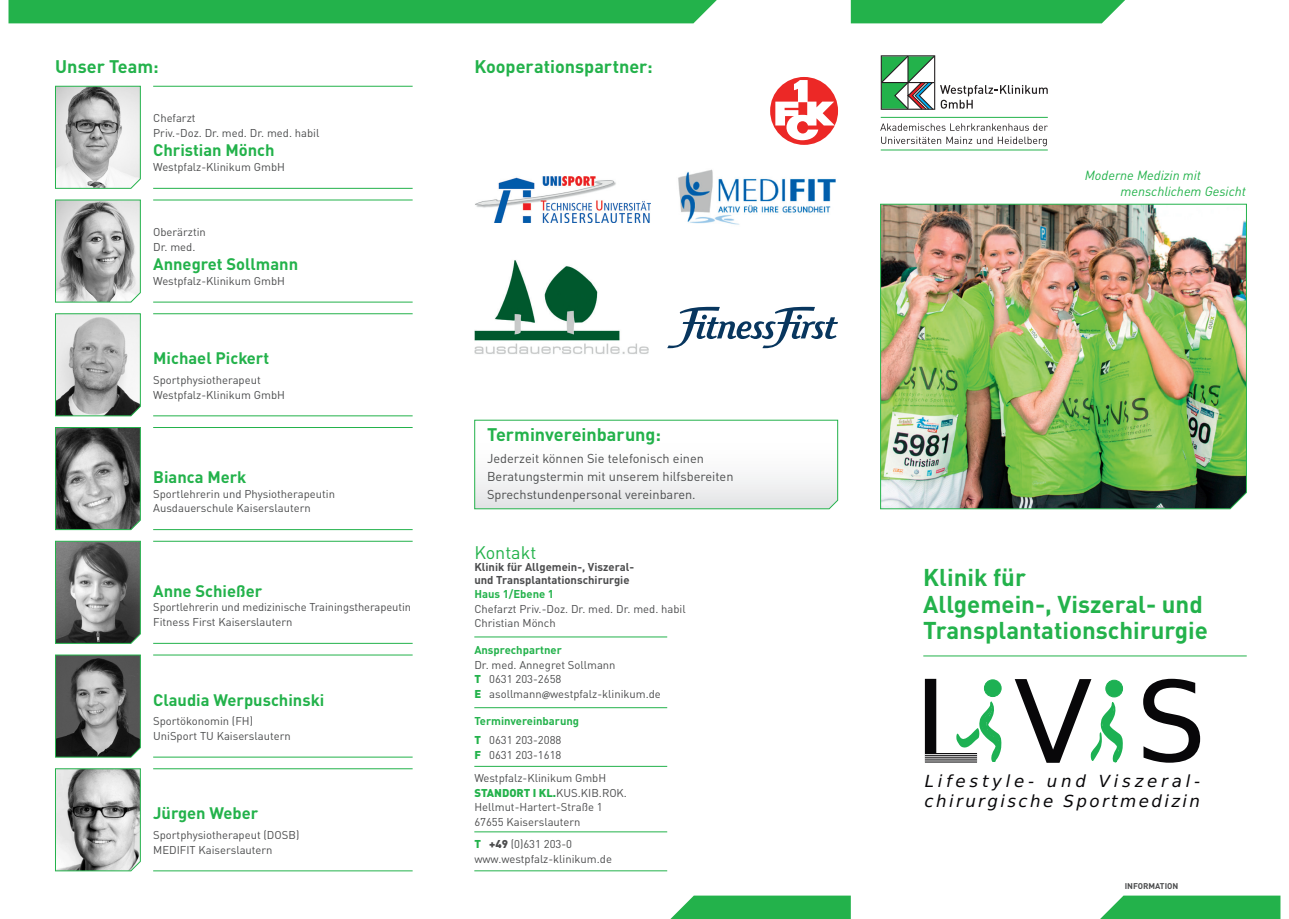
<style>
.page{position:relative;width:1289px;height:919px;background:#fff}
.page>*{position:absolute;margin:0;border:0;box-sizing:border-box;transform-origin:0 0}
.t1{font:114.75px "Bitstream Vera Sans";color:#080709}
.t2{font:700 24px/26.2px "DINOT";color:#23b24b}
.t3{font:700 18px "DINOT";color:#23b24b}
.t4{font:18px "DINOT";color:#23b24b}
.t5{font:italic 16.65px/20px "Bitstream Vera Sans";letter-spacing:.145em;color:#080709}
.t6{font:700 16.5px "DINOT";color:#23b24b}
.t7{font:italic 13.2px/15.8px "DINOT";color:#23b24b}
.t8{font:12.75px/18px "DINOT";color:#4b4c4d}
.t9{font:11.25px/14.7px "DINOT";color:#4b4c4d}
.t10{font:700 11.25px/19.2px "DINOT";color:#23b24b}
.t11{font:700 11.25px/13.5px "DINOT";color:#4b4c4d}
.t12{font:700 8.25px "DINOT";color:#4b4c4d}
.s1{font-weight:900;color:#23b24b}
.s2{font-family:"Myriad Pro";font-weight:600}
.s3{font-weight:900}
.s4{font-weight:400;color:#4b4c4d}
.s5{font-size:111px}
</style>
<div class="page">
<svg style="left:474px;top:419px;width:364px;height:90px"></svg>
<hr style="left:923px;top:655px;width:323px;height:1px;background:#23b24b">
<div style="left:984px;top:679px;width:17px;height:17px;background:#1db153;border-radius:50%"></div>
<div style="left:984px;top:679px;width:17px;height:17px;border:1px solid #1db153;border-radius:50%"></div>
<div style="left:1105px;top:680px;width:17px;height:17px;background:#1db153;border-radius:50%"></div>
<div style="left:1105px;top:679px;width:17px;height:18px;border:1px solid #1db153;border-radius:50%"></div>
<svg style="left:1090px;top:702px;width:32px;height:60px"></svg>
<svg style="left:956px;top:701px;width:45px;height:61px"></svg>
<hr style="left:924px;top:754px;width:53px;height:1px;background:#fff">
<hr style="left:924px;top:756px;width:53px;height:1px;background:#fff">
<hr style="left:924px;top:758px;width:53px;height:1px;background:#fff">
<hr style="left:924px;top:760px;width:53px;height:1px;background:#fff">
<svg style="left:55px;top:86px;width:86px;height:103px"></svg>
<hr style="left:153px;top:86px;width:259px;height:1px;background:#23b24b">
<hr style="left:153px;top:188px;width:259px;height:1px;background:#23b24b">
<svg style="left:55px;top:200px;width:86px;height:102px;background:#a4a9a5"></svg>
<hr style="left:153px;top:200px;width:259px;height:1px;background:#23b24b">
<hr style="left:153px;top:302px;width:259px;height:1px;background:#23b24b">
<svg style="left:55px;top:313px;width:86px;height:103px;background:#afb5b1"></svg>
<hr style="left:153px;top:313px;width:259px;height:1px;background:#23b24b">
<hr style="left:153px;top:415px;width:259px;height:1px;background:#23b24b">
<svg style="left:55px;top:427px;width:86px;height:103px;background:#6f7571"></svg>
<hr style="left:153px;top:427px;width:259px;height:1px;background:#23b24b">
<hr style="left:153px;top:529px;width:259px;height:1px;background:#23b24b">
<svg style="left:55px;top:541px;width:86px;height:102px;background:#6d726e"></svg>
<hr style="left:153px;top:541px;width:259px;height:1px;background:#23b24b">
<hr style="left:153px;top:643px;width:259px;height:1px;background:#23b24b">
<svg style="left:55px;top:654px;width:86px;height:103px;background:#606662"></svg>
<hr style="left:153px;top:654px;width:259px;height:1px;background:#23b24b">
<hr style="left:153px;top:756px;width:259px;height:1px;background:#23b24b">
<svg style="left:55px;top:768px;width:86px;height:103px;background:#acb2ae"></svg>
<hr style="left:153px;top:768px;width:259px;height:1px;background:#23b24b">
<hr style="left:153px;top:870px;width:259px;height:1px;background:#23b24b">
<svg style="left:667px;top:307px;width:171px;height:41px"></svg>
<img style="left:474px;top:260px;width:175px;height:94px">
<img style="left:475px;top:177px;width:175px;height:45px">
<div style="left:770px;top:77px;width:68px;height:68px;background:#ec2826;border-radius:50%"></div>
<svg style="left:775px;top:80px;width:59px;height:60px"></svg>
<img style="left:678px;top:169px;width:158px;height:56px">
<hr style="left:474px;top:870px;width:193px;height:1px;background:#23b24b">
<hr style="left:474px;top:831px;width:193px;height:1px;background:#23b24b">
<hr style="left:474px;top:766px;width:193px;height:1px;background:#23b24b">
<hr style="left:474px;top:707px;width:193px;height:1px;background:#23b24b">
<hr style="left:474px;top:636px;width:193px;height:1px;background:#23b24b">
<img style="left:880px;top:203px;width:367px;height:306px">
<div style="left:850px;top:0;width:275px;height:23px;background:#23b24b"></div>
<div style="left:9px;top:0;width:707px;height:23px;background:#23b24b"></div>
<svg style="left:1101px;top:895px;width:179px;height:23px;background:#36b85a"></svg>
<svg style="left:671px;top:895px;width:179px;height:23px;background:#36b85b"></svg>
<svg style="left:880px;top:55px;width:167px;height:55px"></svg>
<hr style="left:880px;top:117px;width:167px;height:1px;background:#23b24b">
<hr style="left:880px;top:150px;width:167px;height:1px;background:#23b24b">
<svg style="left:880px;top:123px;width:167px;height:8px"></svg>
<svg style="left:881px;top:137px;width:165px;height:9px"></svg>
<h3 class="t3" style="left:55px;top:54px;width:105px">Unser Team:</h3>
<h3 class="t3" style="left:474px;top:54px;width:180px">Kooperationspartner:</h3>
<p class="t9" style="left:153px;top:110px;width:168px">Chefarzt<br>Priv.-Doz. Dr. med. Dr. med. habil</p>
<h3 class="t6" style="left:153px;top:139px;width:123px">Christian Mönch</h3>
<p class="t9" style="left:153px;top:159px;width:133px">Westpfalz-Klinikum GmbH</p>
<p class="t9" style="left:153px;top:224px;width:54px">Oberärztin<br>Dr. med.</p>
<h3 class="t6" style="left:153px;top:253px;width:146px">Annegret Sollmann</h3>
<p class="t9" style="left:153px;top:273px;width:133px">Westpfalz-Klinikum GmbH</p>
<h3 class="t6" style="left:153px;top:347px;width:118px">Michael Pickert</h3>
<p class="t9" style="left:153px;top:372px;width:133px">Sportphysiotherapeut<br>Westpfalz-Klinikum GmbH</p>
<h3 class="t6" style="left:153px;top:466px;width:95px">Bianca Merk</h3>
<p class="t9" style="left:153px;top:486px;width:183px">Sportlehrerin und Physiotherapeutin<br>Ausdauerschule Kaiserslautern</p>
<h3 class="t6" style="left:153px;top:580px;width:111px">Anne Schießer</h3>
<p class="t9" style="left:153px;top:599px;width:259px">Sportlehrerin und medizinische Trainingstherapeutin<br>Fitness First Kaiserslautern</p>
<h3 class="t6" style="left:153px;top:689px;width:173px">Claudia Werpuschinski</h3>
<p class="t9" style="left:153px;top:713px;width:139px">Sportökonomin (FH)<br>UniSport TU Kaiserslautern</p>
<h3 class="t6" style="left:153px;top:802px;width:107px">Jürgen Weber</h3>
<p class="t9" style="left:153px;top:827px;width:148px">Sportphysiotherapeut (DOSB)<br>MEDIFIT Kaiserslautern</p>
<h3 class="t3" style="left:487px;top:423px;width:175px">Terminvereinbarung:</h3>
<p class="t8" style="left:487px;top:449px;width:248px">Jederzeit können Sie telefonisch einen<br>Beratungstermin mit unserem hilfsbereiten<br>Sprechstundenpersonal vereinbaren.</p>
<h3 class="t4" style="left:474px;top:541px;width:64px">Kontakt</h3>
<p class="t11" style="left:474px;top:559px;width:161px">Klinik für Allgemein-, Viszeral&shy;und Transplantationschirurgie</p>
<p class="t10" style="left:474px;top:583px;width:81px">Haus 1/Ebene 1</p>
<p class="t9" style="left:474px;top:601px;width:213px">Chefarzt Priv.-Doz. Dr. med. Dr. med. habil<br>Christian Mönch</p>
<p class="t10" style="left:474px;top:640px;width:89px">Ansprechpartner</p>
<p class="t9" style="left:474px;top:657px;width:188px">Dr. med. Annegret Sollmann<br><span class="s1">T</span> 0631 203-2658<br><span class="s1">E</span> asollmann<span class="s2">@</span>westpfalz-klinikum.de</p>
<p class="t10" style="left:474px;top:710px;width:106px">Terminvereinbarung<br><span class="s3">T</span> <span class="s4">0631 203-2088</span></p>
<p class="t9" style="left:474px;top:747px;width:89px"><span class="s1">F</span> 0631 203-1618</p>
<p class="t9" style="left:474px;top:770px;width:154px">Westpfalz-Klinikum GmbH<br><span class="s1">STANDORT I KL.</span>KUS.KIB.ROK.<br>Hellmut-Hartert-Straße 1<br>67655 Kaiserslautern</p>
<p class="t9" style="left:474px;top:836px;width:139px"><span class="s1">T</span> <span class="s3">+49</span> (0)631 203-0 www.westpfalz-klinikum.de</p>
<p class="t7" style="left:1120px;top:167px;width:127px;text-indent:-36px">Moderne Medizin mit menschlichem Gesicht</p>
<h2 class="t2" style="left:923px;top:563px;width:286px">Klinik für<br>Allgemein-, Viszeral- und<br>Transplantationschirurgie</h2>
<h1 class="t1" style="left:913px;top:656px;width:294px">L V <span class="s5">S</span></h1>
<h3 class="t5" style="left:924px;top:771px;width:277px">Lifestyle- und Viszeral&shy;chirurgische Sportmedizin</h3>
<p class="t12" style="left:1124px;top:880px;width:55px">INFORMATION</p>
</div>
